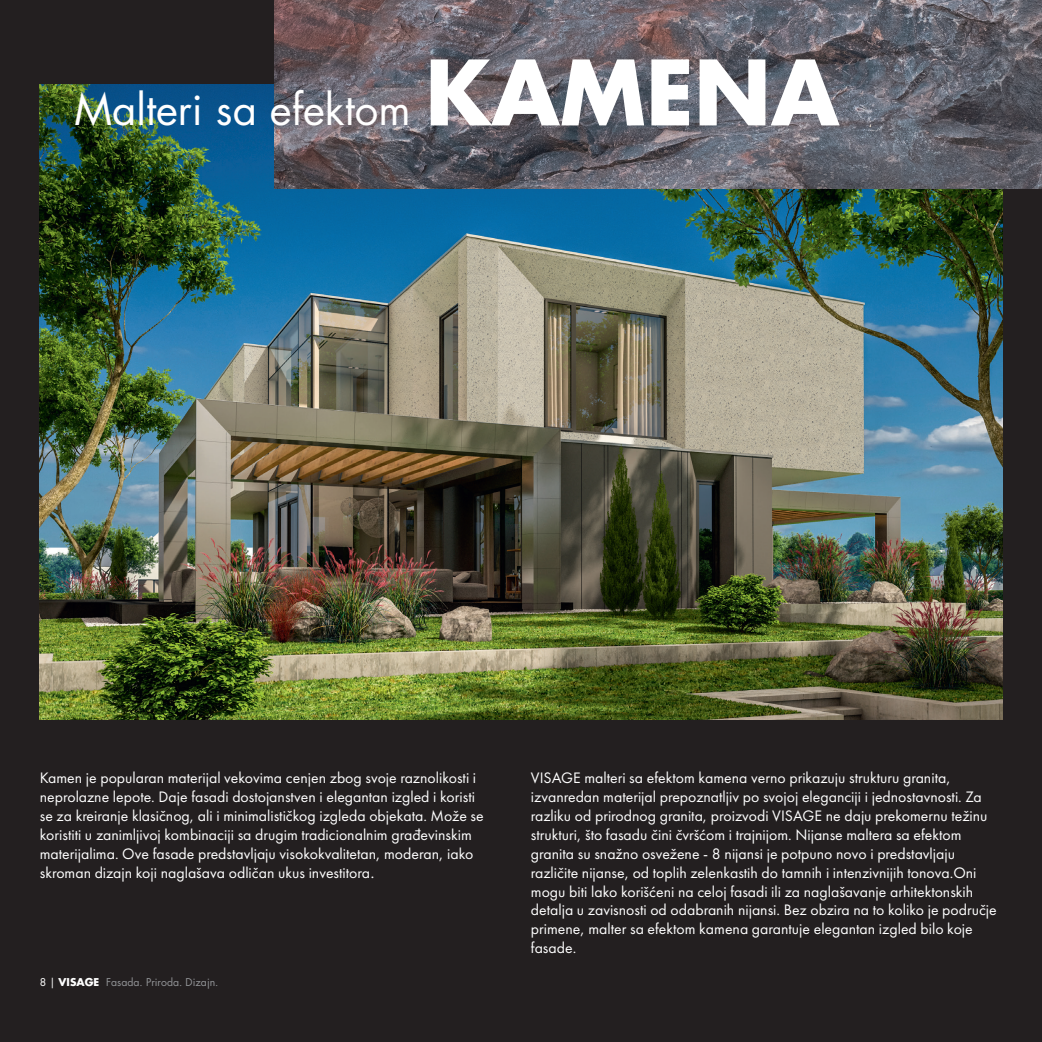
<style>
.page{position:relative;width:1042px;height:1042px;background:#231f20}
.page>*{position:absolute;margin:0;border:0;box-sizing:border-box;transform-origin:0 0}
.t1{font:42px "Futura Std";color:#fff}
.t2{font:15.75px/18.9px "Futura PT";color:#fff}
.t3{font:10.5px "Futura Std";color:#939598}
.s1{font-weight:700;font-size:87.5px}
.s2{font-family:"Futura Std"}
.s3{color:#fff}
.s4{font-weight:700;color:#fff}
</style>
<div class="page">
<img style="left:40px;top:84px;width:962px;height:635px">
<img style="left:274px;top:0;width:767px;height:189px">
<h1 class="t1" style="left:75px;top:83px;width:766px">Malteri sa efektom <span class="s1">KAMENA</span></h1>
<p class="t2" style="left:40px;top:768px;width:445px">Kamen je popularan materijal vekovima cenjen zbog svoje raznolikosti i neprolazne lepote. Daje fasadi dostojanstven i elegantan izgled i koristi se za kreiranje klasičnog, ali i minimalističkog izgleda objekata. Može se koristiti u zanimljivoj kombinaciji sa drugim tradicionalnim građevinskim materijalima. Ove fasade predstavljaju visokokvalitetan, moderan, iako skroman dizajn koji naglašava odličan ukus investitora<span class="s2">.</span></p>
<p class="t2" style="left:531px;top:768px;width:467px">VISAGE malteri sa efektom kamena verno prikazuju strukturu granita, izvanredan materijal prepoznatljiv po svojoj eleganciji i jednostavnosti. Za razliku od prirodnog granita, proizvodi VISAGE ne daju prekomernu težinu strukturi, što fasadu čini čvršćom i trajnijom. Nijanse maltera sa efektom granita su snažno osvežene - 8 nijansi je potpuno novo i predstavljaju različite nijanse, od toplih zelenkastih do tamnih i intenzivnijih tonova.Oni mogu biti lako korišćeni na celoj fasadi ili za naglašavanje arhitektonskih detalja u zavisnosti od odabranih nijansi. Bez obzira na to koliko je područje primene, malter sa efektom kamena garantuje elegantan izgled bilo koje fasade.</p>
<p class="t3" style="left:40px;top:975px;width:180px"><span class="s3">8 |</span> <span class="s4">VISAGE</span> Fasada. Priroda. Dizajn.</p>
</div>
